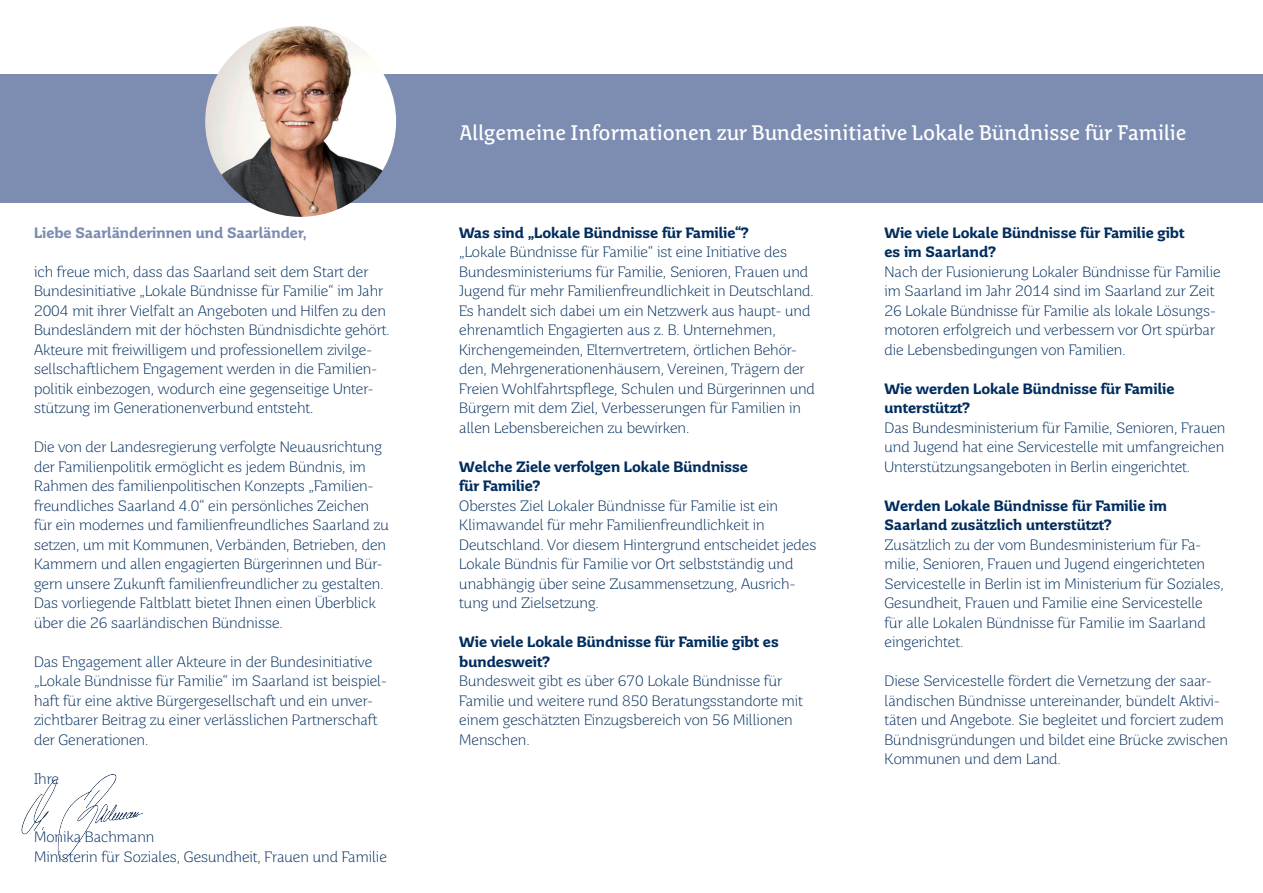
<style>
.page{position:relative;width:1263px;height:893px;background:#fff}
.page>*{position:absolute;margin:0;border:0;box-sizing:border-box;transform-origin:0 0}
.Headline_Innenteil_2{font:21px "Saar Pro Headline";color:#fff}
.Fließtext{font:300 15px/19.5px "Saar Pro";color:#002d5e}
.Fließtextüberschrift{font:700 15px/19.5px "Saar Pro";color:#002d5e}
.Fließtextüberschrift-2{font:700 15px "Saar Pro";color:#7c8db1}
</style>
<div class="page">
<div style="left:0;top:74px;width:1263px;height:129px;background:#7c8db1"></div>
<img style="left:205px;top:26px;width:191px;height:191px;border-radius:95px">
<img style="left:21px;top:774px;width:122px;height:87px">
<p class="Fließtextüberschrift-2" style="left:34px;top:223px;width:274px">Liebe Saarländerinnen und Saarländer,</p>
<p class="Fließtext" style="left:34px;top:262px;width:357px">ich freue mich, dass das Saarland seit dem Start der Bundesinitiative „Lokale Bündnisse für Familie“ im Jahr 2004 mit ihrer Vielfalt an Angeboten und Hilfen zu den Bundesländern mit der höchsten Bündnisdichte gehört.</p>
<p class="Fließtext" style="left:34px;top:340px;width:344px">Akteure mit freiwilligem und professionellem zivilge&shy;sellschaftlichem Engagement werden in die Familien&shy;politik einbezogen, wodurch eine gegenseitige Unter&shy;stützung im Generationenverbund entsteht.</p>
<p class="Fließtext" style="left:34px;top:437px;width:356px">Die von der Landesregierung verfolgte Neuausrichtung der Familienpolitik ermöglicht es jedem Bündnis, im Rahmen des familienpolitischen Konzepts „Familien&shy;freundliches Saarland 4.0“ ein persönliches Zeichen für ein modernes und familienfreundliches Saarland zu setzen, um mit Kommunen, Verbänden, Betrieben, den Kammern und allen engagierten Bürgerinnen und Bür&shy;gern unsere Zukunft familienfreundlicher zu gestalten.</p>
<p class="Fließtext" style="left:34px;top:593px;width:343px">Das vorliegende Faltblatt bietet Ihnen einen Überblick über die 26 saarländischen Bündnisse.</p>
<p class="Fließtext" style="left:34px;top:652px;width:354px">Das Engagement aller Akteure in der Bundesinitiative „Lokale Bündnisse für Familie“ im Saarland ist beispiel&shy;haft für eine aktive Bürgergesellschaft und ein unver&shy;zichtbarer Beitrag zu einer verlässlichen Partnerschaft der Generationen.</p>
<p class="Fließtext" style="left:34px;top:769px;width:27px">Ihre</p>
<p class="Fließtext" style="left:34px;top:827px;width:122px">Monika Bachmann</p>
<p class="Fließtext" style="left:34px;top:847px;width:354px">Ministerin für Soziales, Gesundheit, Frauen und Familie</p>
<p class="Headline_Innenteil_2" style="left:459px;top:120px;width:729px">Allgemeine Informationen zur Bundesinitiative Lokale Bündnisse für Familie</p>
<p class="Fließtextüberschrift" style="left:459px;top:223px;width:291px">Was sind „Lokale Bündnisse für Familie“?</p>
<p class="Fließtext" style="left:459px;top:242px;width:357px">„Lokale Bündnisse für Familie“ ist eine Initiative des Bundesministeriums für Familie, Senioren, Frauen und Jugend für mehr Familienfreundlichkeit in Deutschland.<br>Es handelt sich dabei um ein Netzwerk aus haupt- und ehrenamtlich Engagierten aus z. B. Unternehmen, Kirchengemeinden, Elternvertretern, örtlichen Behör&shy;den, Mehrgenerationenhäusern, Vereinen, Trägern der Freien Wohlfahrtspflege, Schulen und Bürgerinnen und Bürgern mit dem Ziel, Verbesserungen für Familien in allen Lebensbereichen zu bewirken.</p>
<p class="Fließtextüberschrift" style="left:459px;top:457px;width:290px">Welche Ziele verfolgen Lokale Bündnisse für Familie?</p>
<p class="Fließtext" style="left:459px;top:496px;width:359px">Oberstes Ziel Lokaler Bündnisse für Familie ist ein Klimawandel für mehr Familienfreundlichkeit in Deutschland. Vor diesem Hintergrund entscheidet jedes Lokale Bündnis für Familie vor Ort selbstständig und unabhängig über seine Zusammensetzung, Ausrich&shy;tung und Zielsetzung.</p>
<p class="Fließtextüberschrift" style="left:459px;top:632px;width:321px">Wie viele Lokale Bündnisse für Familie gibt es bundesweit?</p>
<p class="Fließtext" style="left:459px;top:671px;width:345px">Bundesweit gibt es über 670 Lokale Bündnisse für Familie und weitere rund 850 Beratungsstandorte mit einem geschätzten Einzugsbereich von 56 Millionen Menschen.</p>
<p class="Fließtextüberschrift" style="left:884px;top:223px;width:301px">Wie viele Lokale Bündnisse für Familie gibt es im Saarland?</p>
<p class="Fließtext" style="left:884px;top:262px;width:338px">Nach der Fusionierung Lokaler Bündnisse für Familie im Saarland im Jahr 2014 sind im Saarland zur Zeit 26 Lokale Bündnisse für Familie als lokale Lösungs&shy;motoren erfolgreich und verbessern vor Ort spürbar die Lebensbedingungen von Familien.</p>
<p class="Fließtextüberschrift" style="left:884px;top:379px;width:291px">Wie werden Lokale Bündnisse für Familie unterstützt?</p>
<p class="Fließtext" style="left:884px;top:418px;width:342px;text-align:justify">Das Bundesministerium für Familie, Senioren, Frauen und Jugend hat eine Servicestelle mit umfangreichen Unterstützungsangeboten in Berlin eingerichtet.</p>
<p class="Fließtextüberschrift" style="left:884px;top:496px;width:284px">Werden Lokale Bündnisse für Familie im<br>Saarland zusätzlich unterstützt?</p>
<p class="Fließtext" style="left:884px;top:535px;width:341px">Zusätzlich zu der vom Bundesministerium für Fa&shy;milie, Senioren, Frauen und Jugend eingerichteten Servicestelle in Berlin ist im Ministerium für Soziales, Gesundheit, Frauen und Familie eine Servicestelle für alle Lokalen Bündnisse für Familie im Saarland eingerichtet.</p>
<p class="Fließtext" style="left:884px;top:671px;width:345px">Diese Servicestelle fördert die Vernetzung der saar&shy;ländischen Bündnisse untereinander, bündelt Aktivi&shy;täten und Angebote. Sie begleitet und forciert zudem Bündnisgründungen und bildet eine Brücke zwischen Kommunen und dem Land.</p>
</div>
